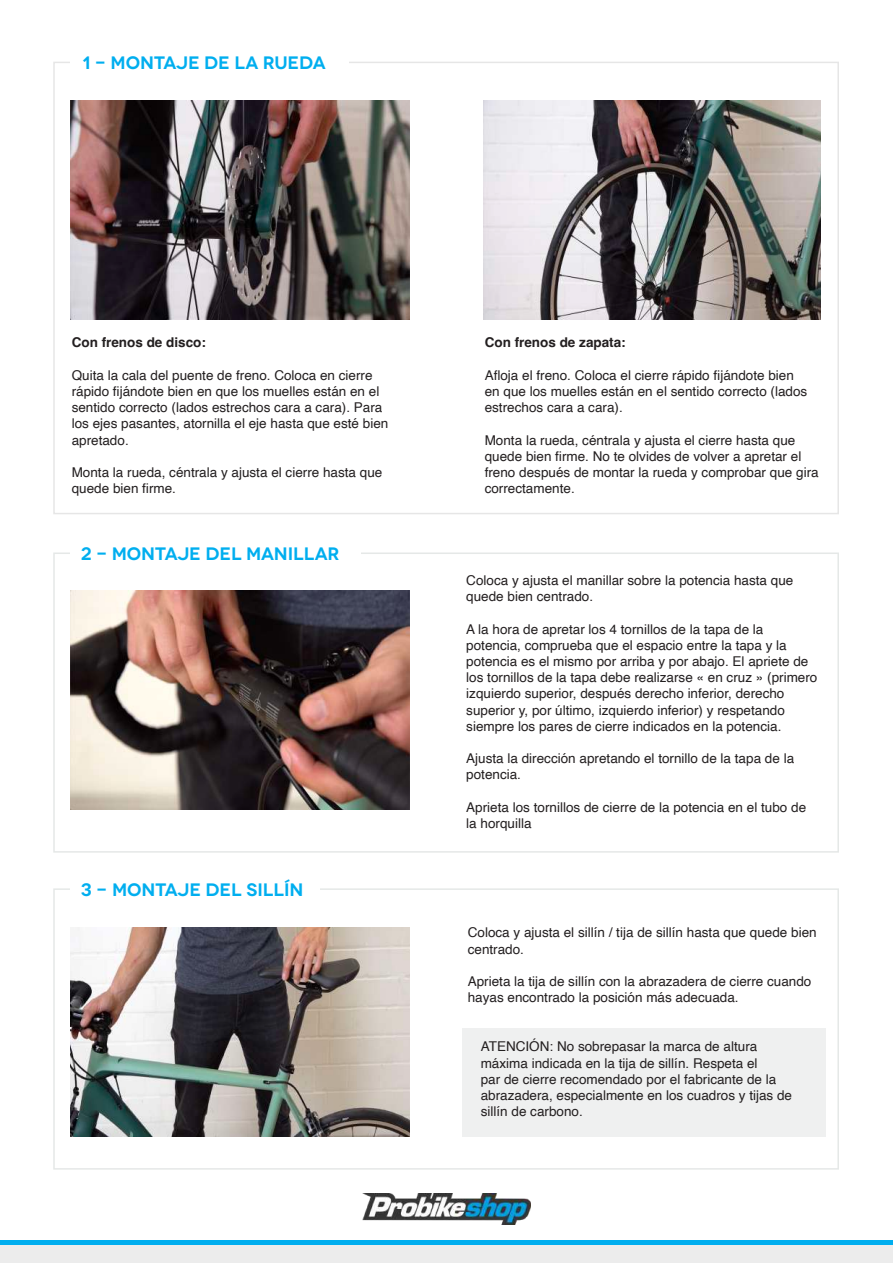
<style>
.page{position:relative;width:893px;height:1263px;background:#fff}
.page>*{position:absolute;margin:0;border:0;box-sizing:border-box;transform-origin:0 0}
.t1{font:600 18px "Novecentowide";letter-spacing:-.01em;color:#00aeef}
.t2{font:13.5px/16.2px "Helvetica";color:#231f20}
.t3{font:700 13.5px "Helvetica";color:#231f20}
</style>
<div class="page">
<div style="left:0;top:1244px;width:893px;height:19px;background:#ececec"></div>
<hr style="left:0;top:1240px;width:893px;height:4px;background:#00aeef">
<img style="left:362px;top:1193px;width:169px;height:32px">
<div style="left:53px;top:888px;width:786px;height:281px;border:2px solid #e5e8e7"></div>
<div style="left:53px;top:552px;width:786px;height:301px;border:2px solid #e5e8e7"></div>
<div style="left:463px;top:1028px;width:363px;height:109px;background:#eff0f0"></div>
<div style="left:70px;top:540px;width:291px;height:25px;background:#fff"></div>
<div style="left:70px;top:876px;width:250px;height:25px;background:#fff"></div>
<img style="left:70px;top:101px;width:339px;height:218px">
<img style="left:483px;top:101px;width:337px;height:218px">
<img style="left:70px;top:591px;width:339px;height:219px">
<img style="left:70px;top:927px;width:339px;height:210px">
<h1 class="t1" style="left:82px;top:52px;width:245px">1 - MONTAJE DE LA RUEDA</h1>
<p class="t3" style="left:72px;top:334px;width:136px">Con frenos de disco:</p>
<p class="t2" style="left:72px;top:367px;width:318px">Quita la cala del puente de freno. Coloca en cierre rápido fijándote bien en que los muelles están en el sentido correcto (lados estrechos cara a cara). Para los ejes pasantes, atornilla el eje hasta que esté bien apretado.</p>
<p class="t2" style="left:72px;top:465px;width:312px">Monta la rueda, céntrala y ajusta el cierre hasta que quede bien firme.</p>
<h1 class="t1" style="left:81px;top:542px;width:260px">2 - MONTAJE DEL MANILLAR</h1>
<h1 class="t1" style="left:81px;top:879px;width:224px">3 - MONTAJE DEL SILLÍN</h1>
<p class="t3" style="left:485px;top:334px;width:143px">Con frenos de zapata:</p>
<p class="t2" style="left:485px;top:367px;width:324px">Afloja el freno. Coloca el cierre rápido fijándote bien en que los muelles están en el sentido correcto (lados estrechos cara a cara).</p>
<p class="t2" style="left:485px;top:432px;width:335px">Monta la rueda, céntrala y ajusta el cierre hasta que quede bien firme. No te olvides de volver a apretar el freno después de montar la rueda y comprobar que gira correctamente.</p>
<p class="t2" style="left:466px;top:572px;width:329px">Coloca y ajusta el manillar sobre la potencia hasta que quede bien centrado.</p>
<p class="t2" style="left:466px;top:621px;width:353px">A la hora de apretar los 4 tornillos de la tapa de la potencia, comprueba que el espacio entre la tapa y la potencia es el mismo por arriba y por abajo. El apriete de los tornillos de la tapa debe realizarse « en cruz » (primero izquierdo superior, después derecho inferior, derecho superior y, por último, izquierdo inferior) y respetando siempre los pares de cierre indicados en la potencia.</p>
<p class="t2" style="left:466px;top:751px;width:329px">Ajusta la dirección apretando el tornillo de la tapa de la potencia.</p>
<p class="t2" style="left:466px;top:799px;width:341px">Aprieta los tornillos de cierre de la potencia en el tubo de la horquilla</p>
<p class="t2" style="left:468px;top:925px;width:350px">Coloca y ajusta el sillín / tija de sillín hasta que quede bien centrado.</p>
<p class="t2" style="left:468px;top:973px;width:345px">Aprieta la tija de sillín con la abrazadera de cierre cuando hayas encontrado la posición más adecuada.</p>
<p class="t2" style="left:481px;top:1039px;width:313px">ATENCIÓN: No sobrepasar la marca de altura máxima indicada en la tija de sillín. Respeta el<br>par de cierre recomendado por el fabricante de la abrazadera, especialmente en los cuadros y tijas de sillín de carbono.</p>
</div>
